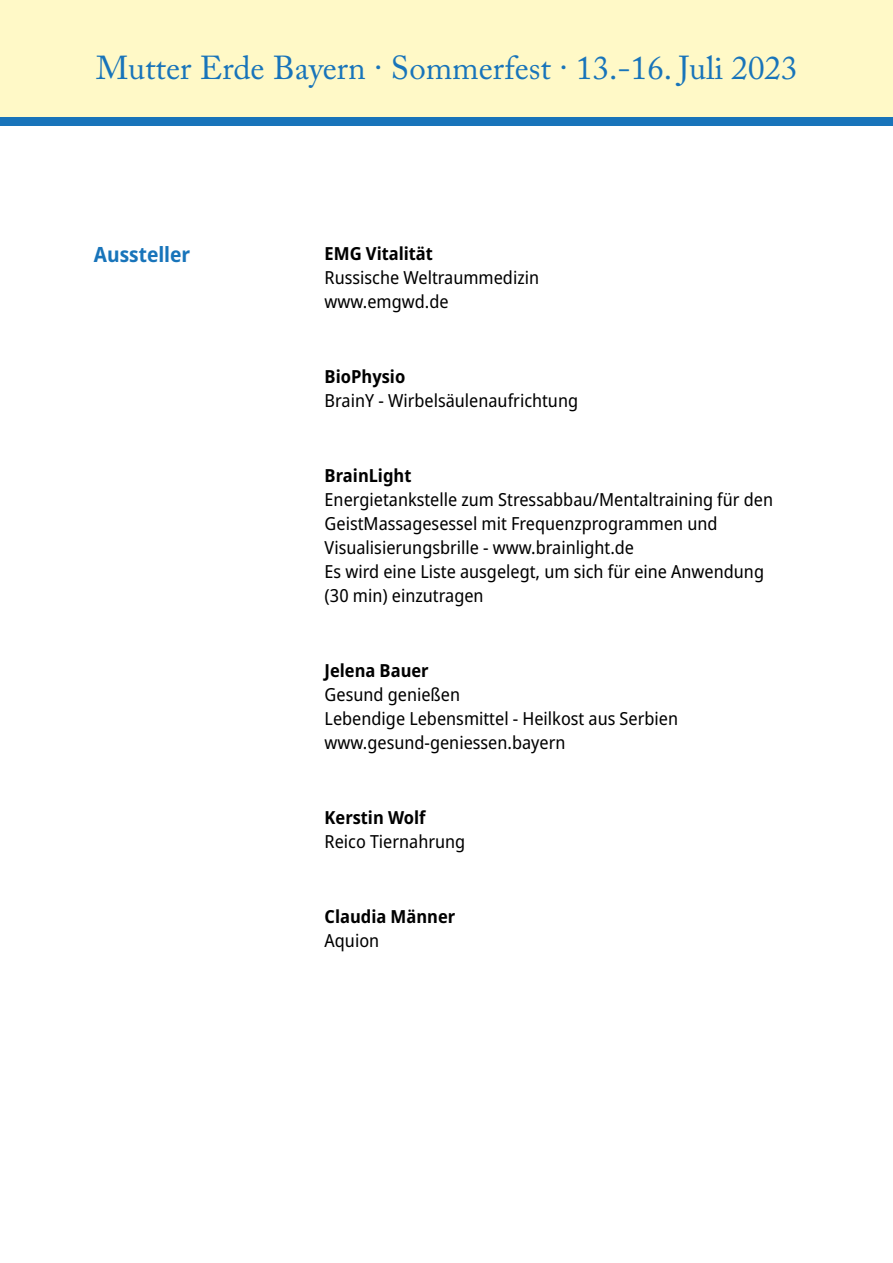
<style>
.page{position:relative;width:893px;height:1263px;background:#fff}
.page>*{position:absolute;margin:0;border:0;box-sizing:border-box;transform-origin:0 0}
.t1{font:33px "Adobe Caslon Pro";color:#1874ba}
.t2{font:700 semi-condensed 21px "Noto Sans";color:#1874ba}
.t3{font:semi-condensed 18px/24px "Noto Sans";color:#000}
.t4{font:700 semi-condensed 18px "Noto Sans";color:#000}
</style>
<div class="page">
<div style="left:0;top:0;width:893px;height:126px;background:#fff9c7"></div>
<div style="left:0;top:117px;width:893px;height:9px;background:#1874ba"></div>
<h1 class="t1" style="left:96px;top:54px;width:703px">Mutter Erde Bayern · Sommerfest · 13.-16. Juli 2023</h1>
<p class="t2" style="left:94px;top:240px;width:98px">Aussteller</p>
<p class="t4" style="left:325px;top:241px;width:110px">EMG Vitalität</p>
<p class="t3" style="left:325px;top:265px;width:216px">Russische Weltraummedizin www.emgwd.de</p>
<p class="t4" style="left:325px;top:364px;width:82px">BioPhysio</p>
<p class="t3" style="left:325px;top:388px;width:255px">BrainY - Wirbelsäulenaufrichtung</p>
<p class="t4" style="left:325px;top:463px;width:88px">BrainLight</p>
<p class="t3" style="left:325px;top:487px;width:450px">Energietankstelle zum Stressabbau/Mentaltraining für den GeistMassagesessel mit Frequenzprogrammen und Visualisierungsbrille - www.brainlight.de<br>Es wird eine Liste ausgelegt, um sich für eine Anwendung (30 min) einzutragen</p>
<p class="t4" style="left:325px;top:658px;width:106px">Jelena Bauer</p>
<p class="t3" style="left:325px;top:682px;width:355px">Gesund genießen<br>Lebendige Lebensmittel - Heilkost aus Serbien www.gesund-geniessen.bayern</p>
<p class="t4" style="left:325px;top:805px;width:102px">Kerstin Wolf</p>
<p class="t3" style="left:325px;top:829px;width:142px">Reico Tiernahrung</p>
<p class="t4" style="left:325px;top:904px;width:132px">Claudia Männer</p>
<p class="t3" style="left:325px;top:928px;width:56px">Aquion</p>
</div>
